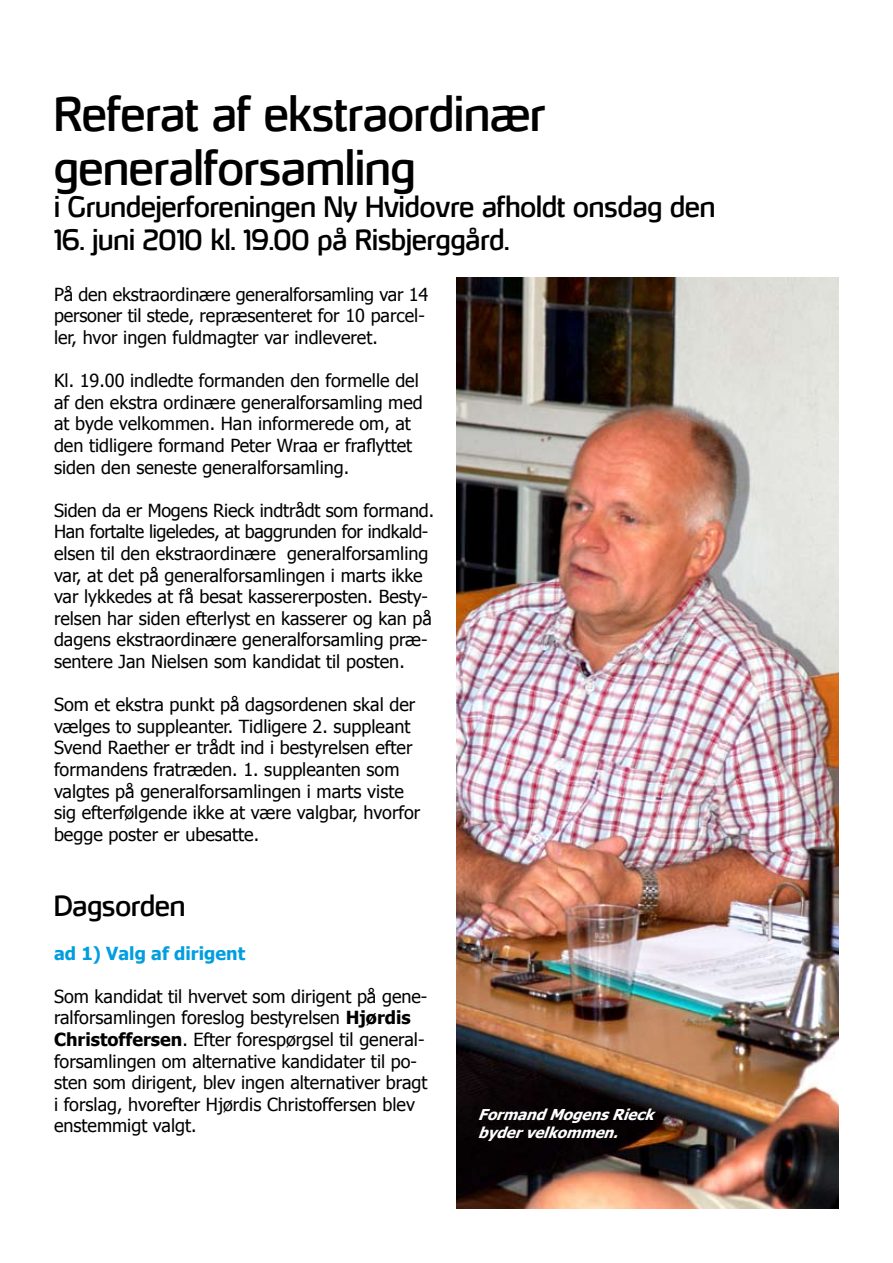
<style>
.page{position:relative;width:893px;height:1263px;background:#fff}
.page>*{position:absolute;margin:0;border:0;box-sizing:border-box;transform-origin:0 0}
.t1{font:45px/54px "Hybrea";color:#000}
.t2{font:27px "Hybrea";color:#000}
.t3{font:18px/21.6px "Tahoma";color:#000}
.t4{font:700 18px "Tahoma";color:#009ee0}
.t5{font:italic 700 15px/18px "Tahoma";color:#fff}
.s1{font-weight:700}
</style>
<div class="page">
<img style="left:456px;top:278px;width:383px;height:931px">
<h1 class="t1" style="left:54px;top:87px;width:493px">Referat af ekstraordinær generalforsamling</h1>
<h2 class="t2" style="left:54px;top:191px;width:663px">i Grundejerforeningen Ny Hvidovre afholdt onsdag den</h2>
<h2 class="t2" style="left:54px;top:223px;width:457px">16. juni 2010 kl. 19.00 på Risbjerggård.</h2>
<p class="t3" style="left:54px;top:283px;width:376px">På den ekstraordinære generalforsamling var 14 personer til stede, repræsenteret for 10 parcel&shy;ler, hvor ingen fuldmagter var indleveret.</p>
<p class="t3" style="left:54px;top:369px;width:370px">Kl. 19.00 indledte formanden den formelle del af den ekstra ordinære generalforsamling med at byde velkommen. Han informerede om, at den tidligere formand Peter Wraa er fraflyttet siden den seneste generalforsamling.</p>
<p class="t3" style="left:54px;top:499px;width:382px">Siden da er Mogens Rieck indtrådt som formand.<br>Han fortalte ligeledes, at baggrunden for indkald&shy;elsen til den ekstraordinære generalforsamling var, at det på generalforsamlingen i marts ikke var lykkedes at få besat kassererposten. Besty&shy;relsen har siden efterlyst en kasserer og kan på dagens ekstraordinære generalforsamling præ&shy;sentere Jan Nielsen som kandidat til posten.</p>
<p class="t3" style="left:54px;top:693px;width:368px">Som et ekstra punkt på dagsordenen skal der vælges to suppleanter. Tidligere 2. suppleant Svend Raether er trådt ind i bestyrelsen efter formandens fratræden. 1. suppleanten som valgtes på generalforsamlingen i marts viste sig efterfølgende ikke at være valgbar, hvorfor begge poster er ubesatte.</p>
<h2 class="t2" style="left:54px;top:890px;width:133px">Dagsorden</h2>
<p class="t4" style="left:54px;top:940px;width:193px">ad 1) Valg af dirigent</p>
<p class="t3" style="left:54px;top:985px;width:375px">Som kandidat til hvervet som dirigent på gene&shy;ralforsamlingen foreslog bestyrelsen <span class="s1">Hjørdis Christoffersen</span>. Efter forespørgsel til general&shy;forsamlingen om alternative kandidater til po&shy;sten som dirigent, blev ingen alternativer bragt i forslag, hvorefter Hjørdis Christoffersen blev enstemmigt valgt.</p>
<p class="t5" style="left:478px;top:1104px;width:184px">FormandMogensRieck bydervelkommen.</p>
</div>
